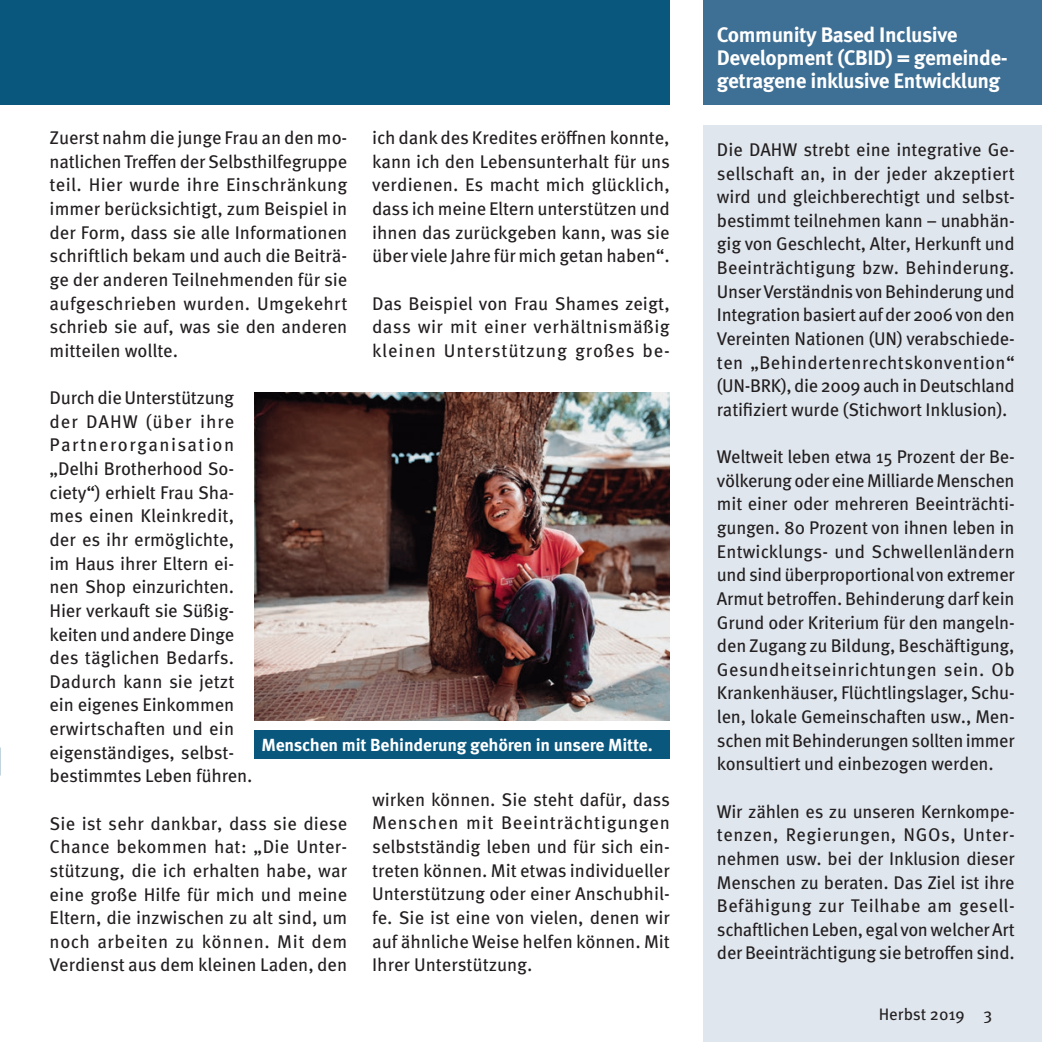
<style>
.page{position:relative;width:1042px;height:1042px;background:#fff}
.page>*{position:absolute;margin:0;border:0;box-sizing:border-box;transform-origin:0 0}
.t1{font:700 21px/22.8px "Meta OT";letter-spacing:-.02em;color:#fff}
.t2{font:18.38px/23.6px "Meta OT";letter-spacing:-.01em;color:#231f20;text-align:justify}
.t3{font:700 17.5px "Meta OT";letter-spacing:-.01em;color:#fff}
.t4{font:16.62px "Meta OT";color:#231f20}
</style>
<div class="page">
<div style="left:0;top:0;width:670px;height:104px;background:#0a577e"></div>
<div style="left:703px;top:0;width:339px;height:104px;background:#3e6f94"></div>
<div style="left:703px;top:125px;width:339px;height:917px;background:#dfe6ee"></div>
<div style="left:254px;top:730px;width:416px;height:28px;background:#0a577e"></div>
<img style="left:254px;top:392px;width:416px;height:328px">
<p class="t2" style="left:372px;top:126px;width:299px">ich dank des Kredites eröffnen konnte, kann ich den Lebensunterhalt für uns verdienen. Es macht mich glücklich, dass ich meine Eltern unterstützen und ihnen das zurückgeben kann, was sie über viele Jahre für mich getan haben“.</p>
<p class="t2" style="left:372px;top:292px;width:299px">Das Beispiel von Frau Shames zeigt, dass wir mit einer verhältnismäßig kleinen Unterstützung großes be-</p>
<p class="t2" style="left:50px;top:127px;width:299px">Zuerst nahm die junge Frau an den mo&shy;natlichen Treffen der Selbsthilfegruppe teil. Hier wurde ihre Einschränkung immer berücksichtigt, zum Beispiel in der Form, dass sie alle Informationen schriftlich bekam und auch die Beiträ&shy;ge der anderen Teilnehmenden für sie aufgeschrieben wurden. Umgekehrt schrieb sie auf, was sie den anderen mitteilen wollte.</p>
<p class="t2" style="left:50px;top:386px;width:204px;text-align:left">Durch die Unterstützung der DAHW (über ihre<br>Partnerorganisation „Delhi Brotherhood So&shy;ciety“) erhielt Frau Sha&shy;mes einen Kleinkredit, der es ihr ermöglichte, im Haus ihrer Eltern ei&shy;nen Shop einzurichten.<br>Hier verkauft sie Süßig&shy;keiten und andere Dinge des täglichen Bedarfs.<br>Dadurch kann sie jetzt ein eigenes Einkommen erwirtschaften und ein eigenständiges, selbst&shy;bestimmtes Leben führen.</p>
<p class="t2" style="left:50px;top:812px;width:299px">Sie ist sehr dankbar, dass sie diese Chance bekommen hat: „Die Unter&shy;stützung, die ich erhalten habe, war eine große Hilfe für mich und meine Eltern, die inzwischen zu alt sind, um noch arbeiten zu können. Mit dem Verdienst aus dem kleinen Laden, den</p>
<p class="t3" style="left:261px;top:733px;width:393px">Menschen mit Behinderung gehören in unsere Mitte.</p>
<p class="t2" style="left:372px;top:788px;width:299px">wirken können. Sie steht dafür, dass Menschen mit Beeinträchtigungen selbstständig leben und für sich ein&shy;treten können. Mit etwas individueller Unterstützung oder einer Anschubhil&shy;fe. Sie ist eine von vielen, denen wir auf ähnliche Weise helfen können. Mit Ihrer Unterstützung.</p>
<p class="t1" style="left:717px;top:24px;width:292px">Community Based Inclusive<br>Development (CBID) = gemeinde&shy;getragene inklusive Entwicklung</p>
<p class="t2" style="left:717px;top:138px;width:299px">Die DAHW strebt eine integrative Ge&shy;sellschaft an, in der jeder akzeptiert wird und gleichberechtigt und selbst&shy;bestimmt teilnehmen kann – unabhän&shy;gig von Geschlecht, Alter, Herkunft und Beeinträchtigung bzw. Behinderung.<br>Unser Verständnis von Behinderung und Integration basiert auf der 2006 von den Vereinten Nationen (UN) verabschiede&shy;ten „Behindertenrechtskonvention“ (UN-BRK), die 2009 auch in Deutschland ratifiziert wurde (Stichwort Inklusion).</p>
<p class="t2" style="left:717px;top:445px;width:299px">Weltweit leben etwa 15 Prozent der Be&shy;völkerung oder eine Milliarde Menschen mit einer oder mehreren Beeinträchti&shy;gungen. 80 Prozent von ihnen leben in Entwicklungs- und Schwellenländern und sind überproportional von extremer Armut betroffen. Behinderung darf kein Grund oder Kriterium für den mangeln&shy;den Zugang zu Bildung, Beschäftigung, Gesundheitseinrichtungen sein. Ob Krankenhäuser, Flüchtlingslager, Schu&shy;len, lokale Gemeinschaften usw., Men&shy;schen mit Behinderungen sollten immer konsultiert und einbezogen werden.</p>
<p class="t2" style="left:717px;top:800px;width:299px">Wir zählen es zu unseren Kernkompe&shy;tenzen, Regierungen, NGOs, Unter&shy;nehmen usw. bei der Inklusion dieser Menschen zu beraten. Das Ziel ist ihre Befähigung zur Teilhabe am gesell&shy;schaftlichen Leben, egal von welcher Art der Beeinträchtigung sie betroffen sind.</p>
<p class="t4" style="left:878px;top:1003px;width:115px">Herbst 2019 3</p>
</div>
